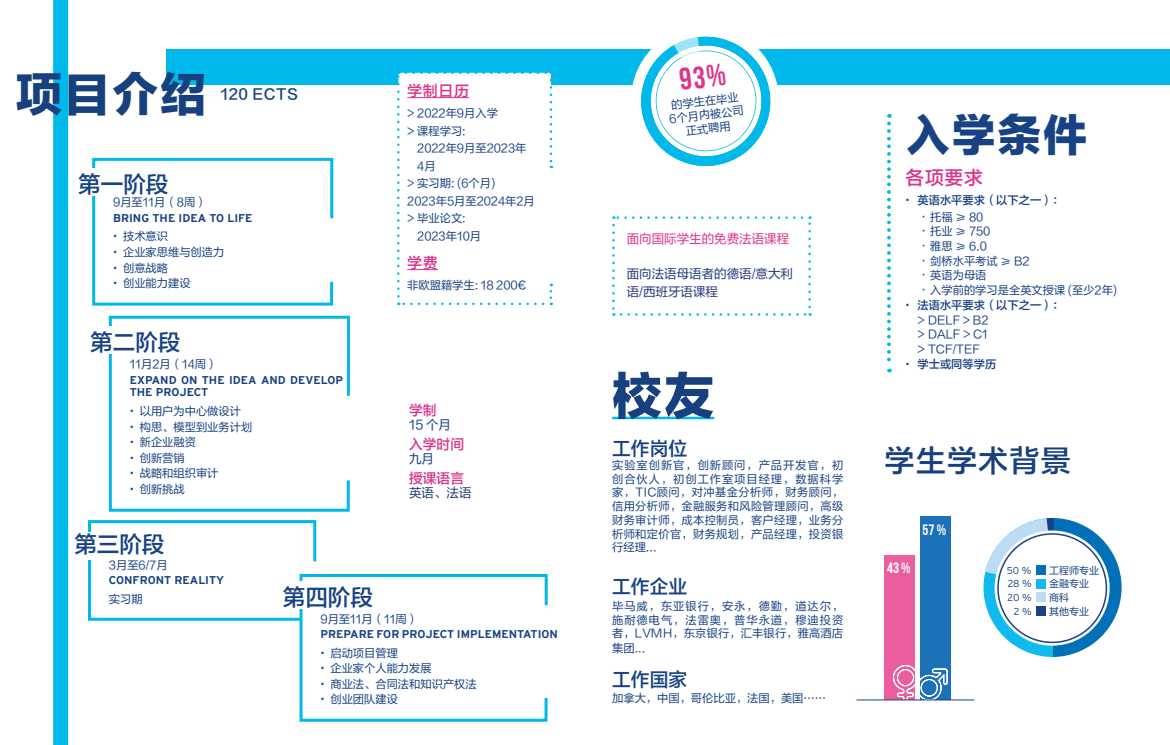
<style>
.page{position:relative;width:1170px;height:745px;background:#fff}
.page>*{position:absolute;margin:0;border:0;box-sizing:border-box;transform-origin:0 0}
.t1{font:50px "FZLTTHJW GB1 0";color:#17407e}
.t2{font:46.25px "FZLTTHJW GB1 0";color:#17407e}
.t3{font:43.75px "FZLTTHJW GB1 0";color:#184284}
.t4{font:30px "FZLTZHJW GB1 0";letter-spacing:.04em;color:#17407e}
.t5{font:22.5px "FZLTZHJW GB1 0";color:#184283}
.t6{font:18.75px "FZLTZHJW GB1 0";color:#184283}
.t7{font:18.75px "FZLTZHJW GB1 0";color:#dc358b}
.t8{font:700 15px "Bebas Neue";color:#fff}
.t9{font:15px "FZLTZHJW GB1 0";letter-spacing:.04em;color:#dc358b}
.t10{font:14.25px "FZLTZHJW GB1 0";letter-spacing:.04em;color:#17407e}
.t11{font:13.75px "FZLTZHJW GB1 0";color:#da358b}
.t12{font:12.5px/17.5px "FZLTHJW GB1 0";color:#253a7c}
.t13{font:12.5px "FZLTHJW GB1 0";color:#dc358b}
.t14{font:12.5px "FZLTHJW GB1 0";color:#184283}
.t15{font:11.25px/13.8px "FZLTHJW GB1 0";color:#184283;text-align:justify}
.t16{font:700 11.25px/12.5px "Interstate";color:#184283}
.t17{font:11.25px "FZLTZHJW GB1 0";color:#184283}
.t18{font:11.25px "FZLTHJW GB1 0";color:#184284}
.t19{font:10px "FZLTHJW GB1 0";color:#184283}
.t20{font:300 10px "Interstate";color:#184283}
.s1{font-family:"Interstate";font-weight:300}
.s2{font-size:12.5px;color:#253a7c}
</style>
<div class="page">
<div style="left:920px;top:515px;width:30px;height:184px;background:#1d71b8"></div>
<div style="left:884px;top:554px;width:30px;height:145px;background:#eb5e9d"></div>
<svg style="left:892px;top:554px;width:56px;height:147px"></svg>
<div style="left:166px;top:50px;width:1003px;height:35px;background:#00b9ea"></div>
<svg style="left:887px;top:114px;width:3px;height:258px"></svg>
<div style="left:631px;top:26px;width:147px;height:148px;background:#fff;border-radius:50%"></div>
<svg style="left:398px;top:73px;width:153px;height:230px"></svg>
<svg style="left:549px;top:283px;width:3px;height:22px"></svg>
<svg style="left:398px;top:302px;width:145px;height:3px"></svg>
<svg style="left:397px;top:73px;width:2px;height:223px"></svg>
<svg style="left:406px;top:72px;width:145px;height:2px"></svg>
<svg style="left:549px;top:80px;width:3px;height:88px"></svg>
<div style="left:53px;top:0;width:15px;height:744px;background:#00b9ea"></div>
<hr style="left:856px;top:699px;width:118px;height:1px;background:#184283">
<svg style="left:983px;top:517px;width:138px;height:139px"></svg>
<div style="left:1035px;top:565px;width:10px;height:9px;background:#0071b9"></div>
<div style="left:1035px;top:579px;width:10px;height:9px;background:#10baee"></div>
<div style="left:1035px;top:592px;width:10px;height:9px;background:#bcdcf5"></div>
<div style="left:1035px;top:606px;width:10px;height:9px;background:#184283"></div>
<svg style="left:92px;top:157px;width:242px;height:149px"></svg>
<svg style="left:108px;top:315px;width:242px;height:197px"></svg>
<svg style="left:88px;top:520px;width:229px;height:101px"></svg>
<svg style="left:298px;top:572px;width:250px;height:150px"></svg>
<div style="left:70px;top:168px;width:108px;height:27px;background:#fff"></div>
<div style="left:82px;top:326px;width:108px;height:27px;background:#fff"></div>
<div style="left:72px;top:531px;width:107px;height:28px;background:#fff"></div>
<div style="left:285px;top:581px;width:107px;height:27px;background:#fff"></div>
<hr style="left:612px;top:416px;width:102px;height:3px;background:#00b9ea">
<hr style="left:407px;top:97px;width:62px;height:1px;background:#dc358b">
<hr style="left:407px;top:269px;width:31px;height:1px;background:#dc358b">
<svg style="left:612px;top:225px;width:2px;height:90px"></svg>
<svg style="left:621px;top:313px;width:189px;height:2px"></svg>
<svg style="left:808px;top:216px;width:2px;height:91px"></svg>
<svg style="left:613px;top:216px;width:189px;height:3px"></svg>
<svg style="left:637px;top:36px;width:137px;height:130px"></svg>
<h2 class="t2" style="left:16px;top:68px;width:192px">项目介绍</h2>
<p class="t10" style="left:221px;top:86px;width:79px">120 ECTS</p>
<h3 class="t5" style="left:78px;top:171px;width:92px">第一阶段</h3>
<p class="t15" style="left:113px;top:196px;width:95px">9月至11月（8周）</p>
<p class="t16" style="left:113px;top:212px;width:141px">BRING THE IDEA TO LIFE</p>
<p class="t15" style="left:113px;top:230px;width:57px"><span class="s1">•</span> 技术意识</p>
<p class="t15" style="left:113px;top:245px;width:113px"><span class="s1">•</span> 企业家思维与创造力</p>
<p class="t15" style="left:113px;top:261px;width:57px"><span class="s1">•</span> 创意战略</p>
<p class="t15" style="left:113px;top:276px;width:79px"><span class="s1">•</span> 创业能力建设</p>
<h3 class="t5" style="left:90px;top:329px;width:91px">第二阶段</h3>
<p class="t15" style="left:130px;top:357px;width:89px">11月2月（14周）</p>
<p class="t16" style="left:130px;top:373px;width:215px">EXPAND ON THE IDEA AND DEVELOP<br>THE PROJECT</p>
<p class="t15" style="left:130px;top:404px;width:113px"><span class="s1">•</span> 以用户为中心做设计</p>
<p class="t15" style="left:130px;top:420px;width:124px"><span class="s1">•</span> 构思、模型到业务计划</p>
<p class="t15" style="left:130px;top:435px;width:68px"><span class="s1">•</span> 新企业融资</p>
<p class="t15" style="left:130px;top:451px;width:57px"><span class="s1">•</span> 创新营销</p>
<p class="t15" style="left:130px;top:466px;width:90px"><span class="s1">•</span> 战略和组织审计</p>
<p class="t15" style="left:130px;top:482px;width:57px"><span class="s1">•</span> 创新挑战</p>
<h3 class="t5" style="left:74px;top:531px;width:91px">第三阶段</h3>
<p class="t15" style="left:109px;top:558px;width:60px">3月至6/7月</p>
<p class="t16" style="left:109px;top:573px;width:117px">CONFRONT REALITY</p>
<p class="t15" style="left:109px;top:592px;width:35px">实习期</p>
<h3 class="t5" style="left:283px;top:584px;width:92px">第四阶段</h3>
<h3 class="t9" style="left:407px;top:83px;width:63px">学制日历</h3>
<p class="t15" style="left:407px;top:105px;width:92px;line-height:17.5px">&gt; 2022年9月入学&gt; 课程学习:</p>
<p class="t15" style="left:417px;top:142px;width:111px">2022年9月至2023年</p>
<p class="t15" style="left:417px;top:159px;width:20px">4月</p>
<p class="t15" style="left:407px;top:177px;width:90px">&gt; 实习期: (6个月)</p>
<p class="t15" style="left:407px;top:194px;width:129px">2023年5月至2024年2月</p>
<p class="t15" style="left:407px;top:212px;width:60px">&gt; 毕业论文:</p>
<p class="t15" style="left:417px;top:229px;width:65px">2023年10月</p>
<h3 class="t9" style="left:407px;top:254px;width:32px">学费</h3>
<p class="t18" style="left:407px;top:279px;width:121px">非欧盟籍学生: 18 200€</p>
<p class="t11" style="left:409px;top:403px;width:29px">学制</p>
<p class="t14" style="left:409px;top:418px;width:44px">15 个月</p>
<p class="t11" style="left:409px;top:437px;width:56px">入学时间</p>
<p class="t14" style="left:409px;top:452px;width:26px">九月</p>
<p class="t11" style="left:409px;top:471px;width:56px">授课语言</p>
<p class="t12" style="left:409px;top:484px;width:64px">英语、法语</p>
<p class="t15" style="left:320px;top:611px;width:99px">9月至11月（11周）</p>
<p class="t16" style="left:320px;top:627px;width:239px">PREPARE FOR PROJECT IMPLEMENTATION</p>
<p class="t15" style="left:320px;top:645px;width:79px"><span class="s1">•</span> 启动项目管理</p>
<p class="t15" style="left:320px;top:661px;width:113px"><span class="s1">•</span> 企业家个人能力发展</p>
<p class="t15" style="left:320px;top:676px;width:158px"><span class="s1">•</span> 商业法、合同法和知识产权法</p>
<p class="t15" style="left:320px;top:692px;width:79px"><span class="s1">•</span> 创业团队建设</p>
<p class="t15" style="left:667px;top:99px;width:76px;text-align:center;rotate:-7deg">的学生在毕业<br>6个月内被公司正式聘用</p>
<p class="t13" style="left:626px;top:232px;width:164px">面向国际学生的免费法语课程</p>
<p class="t12" style="left:626px;top:265px;width:168px">面向法语母语者的德语/意大利语/西班牙语课程</p>
<h1 class="t1" style="left:612px;top:367px;width:103px">校友</h1>
<h3 class="t6" style="left:612px;top:438px;width:76px">工作岗位</h3>
<p class="t15" style="left:612px;top:458px;width:232px">实验室创新官，创新顾问，产品开发官，初创合伙人，初创工作室项目经理，数据科学家，TIC顾问，对冲基金分析师，财务顾问，信用分析师，金融服务和风险管理顾问，高级财务审计师，成本控制员，客户经理，业务分析师和定价官，财务规划，产品经理，投资银行经理...</p>
<h3 class="t6" style="left:612px;top:575px;width:76px">工作企业</h3>
<p class="t15" style="left:612px;top:599px;width:232px">毕马威，东亚银行，安永，德勤，道达尔，施耐德电气，法雷奥，普华永道，穆迪投资者，LVMH，东京银行，汇丰银行，雅高酒店</p>
<p class="t15" style="left:612px;top:641px;width:35px">集团...</p>
<h3 class="t6" style="left:612px;top:668px;width:76px">工作国家</h3>
<p class="t15" style="left:612px;top:691px;width:215px">加拿大，中国，哥伦比亚，法国，美国……</p>
<h3 class="t3" style="left:906px;top:110px;width:182px">入学条件</h3>
<h3 class="t7" style="left:905px;top:167px;width:79px">各项要求</h3>
<p class="t17" style="left:905px;top:194px;width:160px"><span class="s1">•</span> 英语水平要求（以下之一）：</p>
<p class="t15" style="left:917px;top:210px;width:201px;line-height:14.6px;text-align:left"><span class="s2">·</span>托福 ≥ 80<br><span class="s2">·</span>托业 ≥ 750<br><span class="s2">·</span>雅思 ≥ 6.0<br><span class="s2">·</span>剑桥水平考试 ≥ B2<br><span class="s2">·</span>英语为母语<br><span class="s2">·</span>入学前的学习是全英文授课 (至少2年)</p>
<p class="t17" style="left:905px;top:299px;width:160px"><span class="s1">•</span> 法语水平要求（以下之一）：</p>
<p class="t15" style="left:917px;top:313px;width:73px;line-height:14.6px">&gt; DELF &gt; B2 &gt; DALF &gt; C1 &gt; TCF/TEF</p>
<p class="t17" style="left:905px;top:357px;width:92px"><span class="s1">•</span> 学士或同等学历</p>
<h3 class="t4" style="left:884px;top:443px;width:187px">学生学术背景</h3>
<h3 class="t8" style="left:887px;top:559px;width:25px">43 %</h3>
<h3 class="t8" style="left:922px;top:521px;width:25px">57 %</h3>
<p class="t20" style="left:1006px;top:563px;width:26px">50 %</p>
<p class="t19" style="left:1049px;top:564px;width:51px">工程师专业</p>
<p class="t20" style="left:1007px;top:577px;width:25px">28 %</p>
<p class="t19" style="left:1049px;top:578px;width:41px">金融专业</p>
<p class="t20" style="left:1007px;top:591px;width:26px">20 %</p>
<p class="t19" style="left:1049px;top:592px;width:21px">商科</p>
<p class="t20" style="left:1013px;top:605px;width:19px">2 %</p>
<p class="t19" style="left:1049px;top:605px;width:41px">其他专业</p>
</div>
